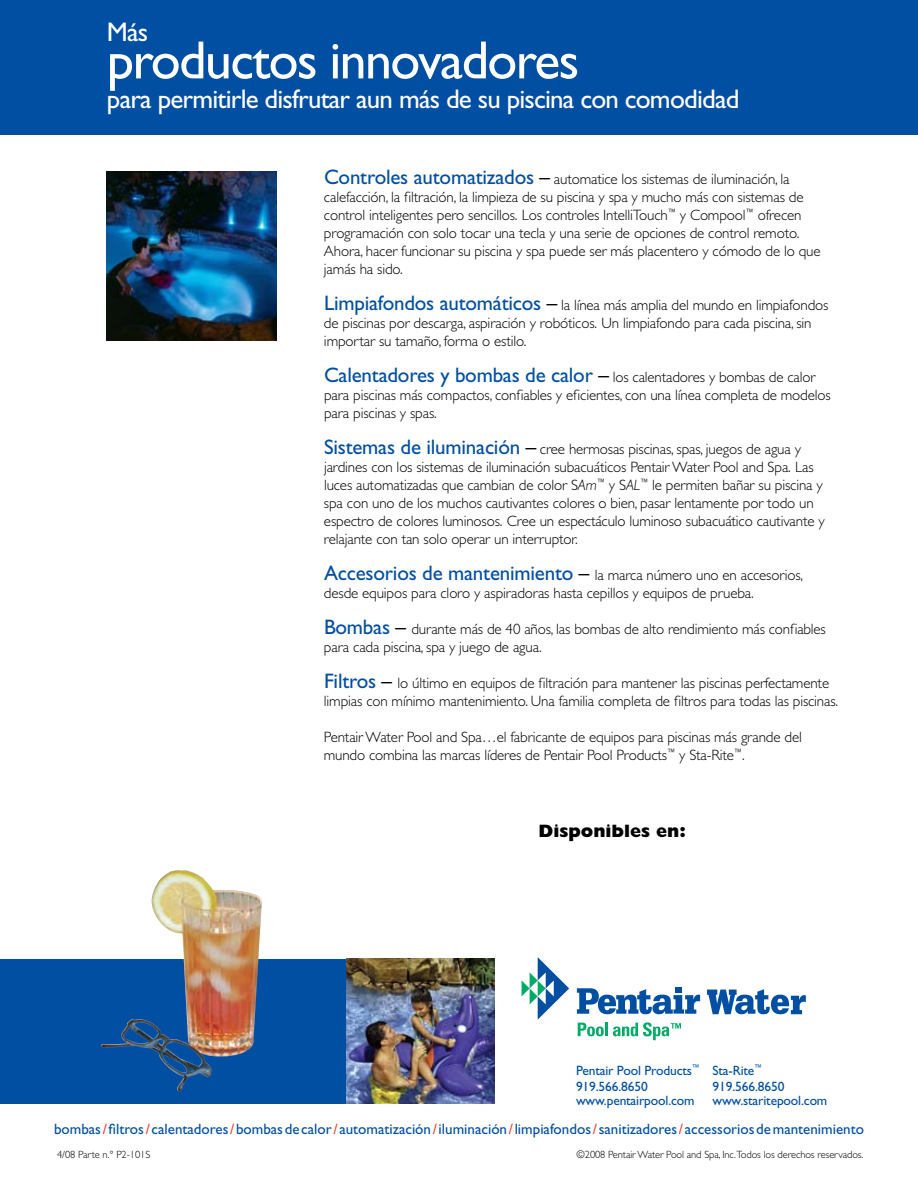
<style>
.page{position:relative;width:918px;height:1188px;background:#fff}
.page>*{position:absolute;margin:0;border:0;box-sizing:border-box;transform-origin:0 0}
.t1{font:54px "Gill Sans Std";letter-spacing:-.03em;color:#fff}
.t2{font:27px "Gill Sans Std";letter-spacing:-.03em;color:#fff}
.t3{font:800 18px "Gill Sans Std";color:#000}
.t4{font:300 15px/18px "Gill Sans Std";letter-spacing:-.01em;color:#000}
.t5{font:15px "Gill Sans Std";color:#004fa3}
.t6{font:13.5px/16.5px "Gill Sans Std";letter-spacing:-.01em;color:#004fa3}
.t7{font:300 10.5px "Gill Sans Std";letter-spacing:-.01em;color:#000}
.s1{font-weight:400;font-size:21px;color:#004fa3}
.s2{font-weight:400;font-size:21px}
.s3{font-style:italic}
.s4{color:#ee3224}
</style>
<div class="page">
<div style="left:0;top:0;width:918px;height:135px;background:#004fa3"></div>
<svg style="left:577px;top:987px;width:123px;height:27px"></svg>
<svg style="left:522px;top:957px;width:47px;height:63px"></svg>
<svg style="left:707px;top:989px;width:99px;height:25px"></svg>
<svg style="left:578px;top:1022px;width:103px;height:18px"></svg>
<div style="left:0;top:959px;width:347px;height:145px;background:#004fa3"></div>
<img style="left:107px;top:171px;width:169px;height:169px">
<img style="left:346px;top:959px;width:149px;height:145px">
<img style="left:101px;top:870px;width:161px;height:222px">
<h2 class="t2" style="left:107px;top:16px;width:43px">Más</h2>
<h1 class="t1" style="left:107px;top:29px;width:474px">productos innovadores</h1>
<h2 class="t2" style="left:107px;top:84px;width:634px">para permitirle disfrutar aun más de su piscina con comodidad</h2>
<p class="t4" style="left:324px;top:170px;width:498px"><span class="s1">Controles automatizados</span> <span class="s2">–</span> automatice los sistemas de iluminación, la calefacción, la filtración, la limpieza de su piscina y spa y mucho más con sistemas de control inteligentes pero sencillos. Los controles IntelliTouch<sup>™</sup> y Compool<sup>™</sup> ofrecen programación con solo tocar una tecla y una serie de opciones de control remoto.<br>Ahora, hacer funcionar su piscina y spa puede ser más placentero y cómodo de lo que jamás ha sido.</p>
<p class="t4" style="left:324px;top:296px;width:506px"><span class="s1">Limpiafondos automáticos</span> <span class="s2">–</span> la línea más amplia del mundo en limpiafondos de piscinas por descarga, aspiración y robóticos. Un limpiafondo para cada piscina, sin importar su tamaño, forma o estilo.</p>
<p class="t4" style="left:324px;top:368px;width:508px"><span class="s1">Calentadores y bombas de calor</span> <span class="s2">–</span> los calentadores y bombas de calor para piscinas más compactos, confiables y eficientes, con una línea completa de modelos para piscinas y spas.</p>
<p class="t4" style="left:324px;top:440px;width:502px"><span class="s1">Sistemas de iluminación</span> <span class="s2">–</span> cree hermosas piscinas, spas, juegos de agua y jardines con los sistemas de iluminación subacuáticos Pentair Water Pool and Spa. Las luces automatizadas que cambian de color S<span class="s3">Am</span><sup>™</sup> y S<span class="s3">AL</span><sup>™</sup> le permiten bañar su piscina y spa con uno de los muchos cautivantes colores o bien, pasar lentamente por todo un espectro de colores luminosos. Cree un espectáculo luminoso subacuático cautivante y relajante con tan solo operar un interruptor.</p>
<p class="t4" style="left:324px;top:566px;width:481px"><span class="s1">Accesorios de mantenimiento</span> <span class="s2">–</span> la marca número uno en accesorios, desde equipos para cloro y aspiradoras hasta cepillos y equipos de prueba.</p>
<p class="t4" style="left:324px;top:620px;width:503px"><span class="s1">Bombas</span> <span class="s2">–</span> durante más de 40 años, las bombas de alto rendimiento más confiables para cada piscina, spa y juego de agua.</p>
<p class="t4" style="left:324px;top:674px;width:516px"><span class="s1">Filtros</span> <span class="s2">–</span> lo último en equipos de filtración para mantener las piscinas perfectamente limpias con mínimo mantenimiento. Una familia completa de filtros para todas las piscinas.</p>
<p class="t4" style="left:324px;top:728px;width:479px">Pentair Water Pool and Spa…el fabricante de equipos para piscinas más grande del mundo combina las marcas líderes de Pentair Pool Products<sup>™</sup> y Sta-Rite<sup>™</sup>.</p>
<p class="t3" style="left:538px;top:821px;width:149px">Disponibles en:</p>
<p class="t6" style="left:576px;top:1062px;width:188px">Pentair Pool Products<sup>™</sup> Sta-Rite<sup>™<br></sup>919.566.8650</p>
<p class="t6" style="left:712px;top:1079px;width:73px">919.566.8650</p>
<p class="t6" style="left:576px;top:1092px;width:120px">www.pentairpool.com</p>
<p class="t6" style="left:712px;top:1092px;width:116px">www.staritepool.com</p>
<p class="t5" style="left:54px;top:1120px;width:812px">bombas <span class="s4">/</span> filtros <span class="s4">/</span> calentadores <span class="s4">/</span> bombas de calor <span class="s4">/</span> automatización <span class="s4">/</span> iluminación <span class="s4">/</span> limpiafondos <span class="s4">/</span> sanitizadores <span class="s4">/</span> accessorios de mantenimiento</p>
<p class="t7" style="left:57px;top:1148px;width:95px">4/08 Parte n.° P2-101S</p>
<p class="t7" style="left:577px;top:1148px;width:288px">©2008 Pentair Water Pool and Spa, Inc.Todos los derechos reservados.</p>
</div>
